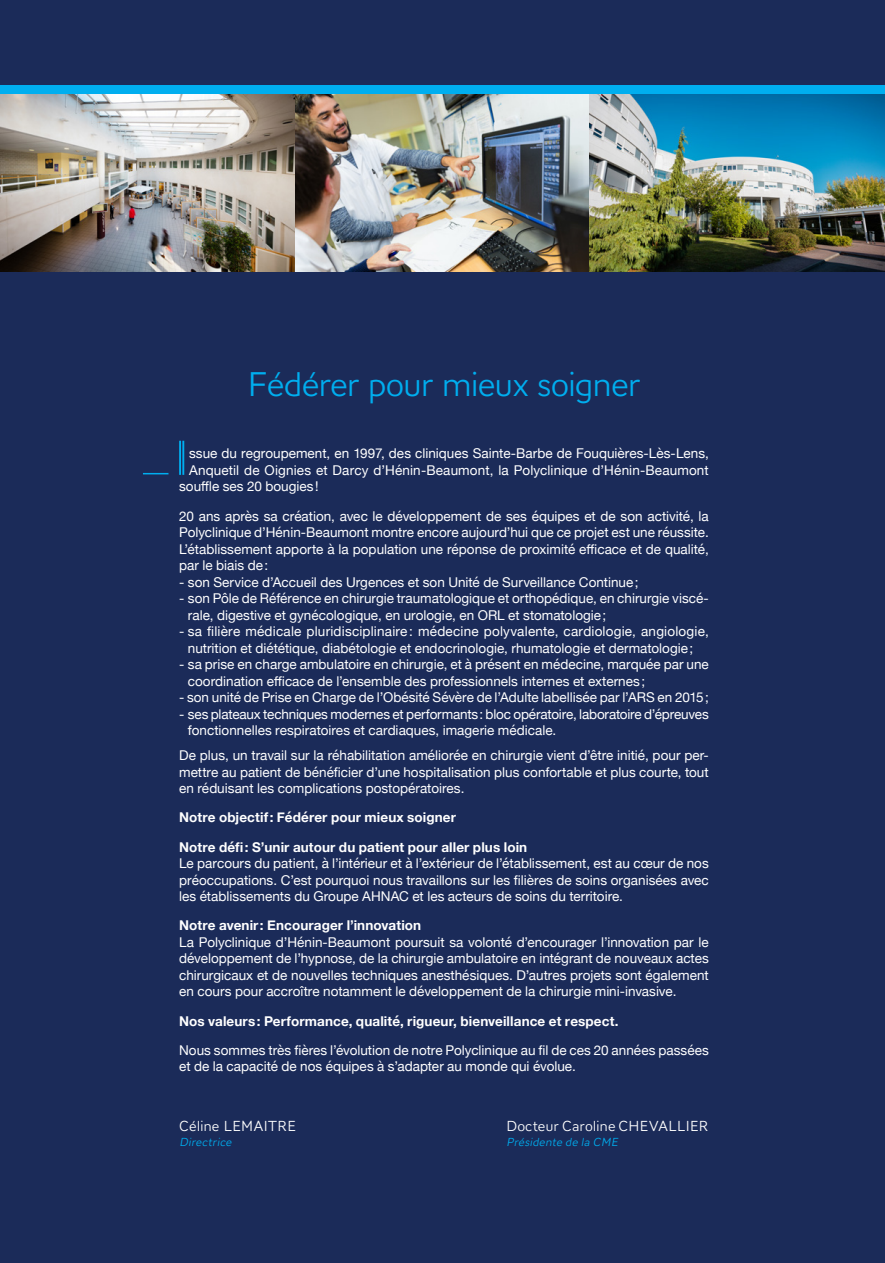
<style>
.page{position:relative;width:885px;height:1263px;background:#fff}
.page>*{position:absolute;margin:0;border:0;box-sizing:border-box;transform-origin:0 0}
.t1{font:50.7px "AW Conqueror Inline";color:#00aeef}
.t2{font:300 35.4px "AW Conqueror Sans";letter-spacing:-.04em;color:#00aeef}
.t3{font:300 15px "AW Conqueror Sans";letter-spacing:-.01em;color:#fff}
.t4{font:13.5px/16.5px "Helvetica Neue";color:#fff;text-align:justify}
.t5{font:700 13.5px/29.2px "Helvetica Neue";letter-spacing:.01em;color:#fff}
.t6{font:italic 300 12px "AW Conqueror Sans";color:#00aeef}
</style>
<div class="page">
<div style="left:0;top:0;width:884px;height:1263px;background:#1b2b59"></div>
<div style="left:0;top:85px;width:884px;height:38px;background:#00aeef"></div>
<img style="left:0;top:94px;width:884px;height:178px">
<svg style="left:143px;top:473px;width:25px;height:1px"></svg>
<h2 class="t2" style="left:247px;top:355px;width:395px">Fédérer pour mieux soigner</h2>
<h1 class="t1" style="left:174px;top:434px;width:17px">I</h1>
<p class="t4" style="left:189px;top:446px;width:521px">ssue du regroupement, en 1997, des cliniques Sainte-Barbe de Fouquières-Lès-Lens,</p>
<p class="t4" style="left:189px;top:463px;width:521px">Anquetil de Oignies et Darcy d’Hénin-Beaumont, la Polyclinique d’Hénin-Beaumont</p>
<p class="t4" style="left:179px;top:479px;width:141px">souffle ses 20 bougies!</p>
<p class="t4" style="left:179px;top:508px;width:531px">20 ans après sa création, avec le développement de ses équipes et de son activité, la Polyclinique d’Hénin-Beaumont montre encore aujourd’hui que ce projet est une réussite.<br>L’établissement apporte à la population une réponse de proximité efficace et de qualité, par le biais de:</p>
<p class="t4" style="left:179px;top:574px;width:461px">- son Service d’Accueil des Urgences et son Unité de Surveillance Continue;</p>
<p class="t4" style="left:188px;top:591px;width:522px;text-indent:-9px">- son Pôle de Référence en chirurgie traumatologique et orthopédique, en chirurgie viscé&shy;rale, digestive et gynécologique, en urologie, en ORL et stomatologie;</p>
<p class="t4" style="left:179px;top:624px;width:531px;text-align:center">- sa filière médicale pluridisciplinaire: médecine polyvalente, cardiologie, angiologie, nutrition et diététique, diabétologie et endocrinologie, rhumatologie et dermatologie;</p>
<p class="t4" style="left:188px;top:657px;width:522px;text-indent:-9px">- sa prise en charge ambulatoire en chirurgie, et à présent en médecine, marquée par une coordination efficace de l’ensemble des professionnels internes et externes;</p>
<p class="t4" style="left:179px;top:690px;width:531px">- son unité de Prise en Charge de l’Obésité Sévère de l’Adulte labellisée par l’ARS en 2015;</p>
<p class="t4" style="left:188px;top:706px;width:522px;text-indent:-9px">- ses plateaux techniques modernes et performants: bloc opératoire, laboratoire d’épreuves fonctionnelles respiratoires et cardiaques, imagerie médicale.</p>
<p class="t4" style="left:179px;top:748px;width:531px">De plus, un travail sur la réhabilitation améliorée en chirurgie vient d’être initié, pour per&shy;mettre au patient de bénéficier d’une hospitalisation plus confortable et plus courte, tout en réduisant les complications postopératoires.</p>
<p class="t5" style="left:179px;top:803px;width:349px">Notre objectif: Fédérer pour mieux soigner<br>Notre défi: S’unir autour du patient pour aller plus loin</p>
<p class="t4" style="left:179px;top:856px;width:531px">Le parcours du patient, à l’intérieur et à l’extérieur de l’établissement, est au cœur de nos préoccupations. C’est pourquoi nous travaillons sur les filières de soins organisées avec les établissements du Groupe AHNAC et les acteurs de soins du territoire.</p>
<p class="t5" style="left:179px;top:911px;width:243px">Notre avenir: Encourager l’innovation</p>
<p class="t4" style="left:179px;top:934px;width:531px">La Polyclinique d’Hénin-Beaumont poursuit sa volonté d’encourager l’innovation par le développement de l’hypnose, de la chirurgie ambulatoire en intégrant de nouveaux actes chirurgicaux et de nouvelles techniques anesthésiques. D’autres projets sont également en cours pour accroître notamment le développement de la chirurgie mini-invasive.</p>
<p class="t5" style="left:179px;top:1006px;width:441px">Nos valeurs: Performance, qualité, rigueur, bienveillance et respect.</p>
<p class="t4" style="left:179px;top:1042px;width:531px">Nous sommes très fières l’évolution de notre Polyclinique au fil de ces 20 années passées et de la capacité de nos équipes à s’adapter au monde qui évolue.</p>
<p class="t3" style="left:179px;top:1114px;width:119px">Céline LEMAITRE</p>
<p class="t6" style="left:179px;top:1132px;width:57px">Directrice</p>
<p class="t3" style="left:506px;top:1114px;width:204px">Docteur Caroline CHEVALLIER</p>
<p class="t6" style="left:506px;top:1132px;width:117px">PrésidentedelaCME</p>
</div>
